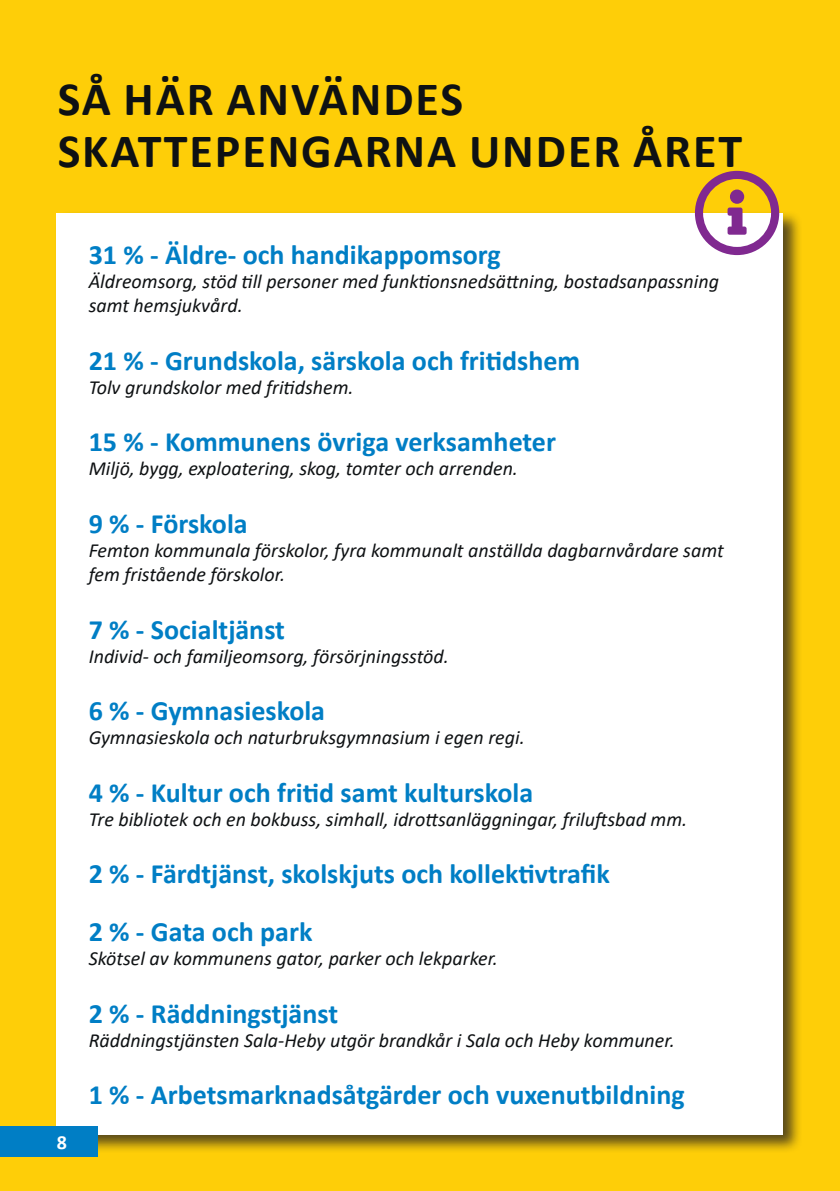
<style>
.page{position:relative;width:840px;height:1191px;background:#fff}
.page>*{position:absolute;margin:0;border:0;box-sizing:border-box;transform-origin:0 0}
.t1{font:87px "Font Awesome 5 Pro";color:#802990}
.t2{font:700 48px/52px "Calibri";letter-spacing:.04em;color:#0e1113}
.t3{font:700 28px/57.6px "Calibri";color:#007ec5}
.t4{font:italic 20px/24px "Calibri";color:#0e1113}
.t5{font:700 20px "Calibri";color:#fff}
</style>
<div class="page">
<div style="left:0;top:0;width:839px;height:1191px;background:#fece08"></div>
<div style="left:54px;top:210px;width:747px;height:943px;background:#231f20;opacity:.75"></div>
<div style="left:57px;top:213px;width:725px;height:921px;background:#fff"></div>
<div style="left:0;top:1126px;width:98px;height:31px;background:#007ec5"></div>
<svg style="left:694px;top:210px;width:84px;height:3px"></svg>
<h2 class="t2" style="left:58px;top:73px;width:685px">SÅ HÄR ANVÄNDES<br>SKATTEPENGARNA UNDER ÅRET</h2>
<p class="t5" style="left:57px;top:1128px;width:12px">8</p>
<h1 class="t1" style="left:693px;top:169px;width:88px">■□●</h1>
<h3 class="t3" style="left:89px;top:225px;width:413px">31 % - Äldre- och handikappomsorg</h3>
<p class="t4" style="left:89px;top:268px;width:631px">Äldreomsorg, stöd till personer med funktionsnedsättning, bostadsanpassning samt hemsjukvård.</p>
<h3 class="t3" style="left:89px;top:331px;width:493px">21 % - Grundskola, särskola och fritidshem</h3>
<p class="t4" style="left:89px;top:374px;width:266px">Tolv grundskolor med fritidshem.</p>
<h3 class="t3" style="left:89px;top:413px;width:468px">15 % - Kommunens övriga verksamheter</h3>
<p class="t4" style="left:89px;top:456px;width:430px">Miljö, bygg, exploatering, skog, tomter och arrenden.</p>
<h3 class="t3" style="left:89px;top:494px;width:160px">9 % - Förskola</h3>
<p class="t4" style="left:89px;top:537px;width:636px">Femton kommunala förskolor, fyra kommunalt anställda dagbarnvårdare samt fem fristående förskolor.</p>
<h3 class="t3" style="left:89px;top:600px;width:198px">7 % - Socialtjänst</h3>
<p class="t4" style="left:89px;top:643px;width:361px">Individ- och familjeomsorg, försörjningsstöd.</p>
<h3 class="t3" style="left:89px;top:681px;width:238px">6 % - Gymnasieskola</h3>
<p class="t4" style="left:89px;top:724px;width:437px">Gymnasieskola och naturbruksgymnasium i egen regi.</p>
<h3 class="t3" style="left:89px;top:763px;width:446px">4 % - Kultur och fritid samt kulturskola</h3>
<p class="t4" style="left:89px;top:806px;width:599px">Tre bibliotek och en bokbuss, simhall, idrottsanläggningar, friluftsbad mm.</p>
<h3 class="t3" style="left:89px;top:845px;width:522px">2 % - Färdtjänst, skolskjuts och kollektivtrafik<br>2 % - Gata och park</h3>
<p class="t4" style="left:89px;top:945px;width:410px">Skötsel av kommunens gator, parker och lekparker.</p>
<h3 class="t3" style="left:89px;top:984px;width:251px">2 % - Räddningstjänst</h3>
<p class="t4" style="left:89px;top:1027px;width:587px">Räddningstjänsten Sala-Heby utgör brandkår i Sala och Heby kommuner.</p>
<h3 class="t3" style="left:89px;top:1065px;width:597px">1 % - Arbetsmarknadsåtgärder och vuxenutbildning</h3>
</div>
